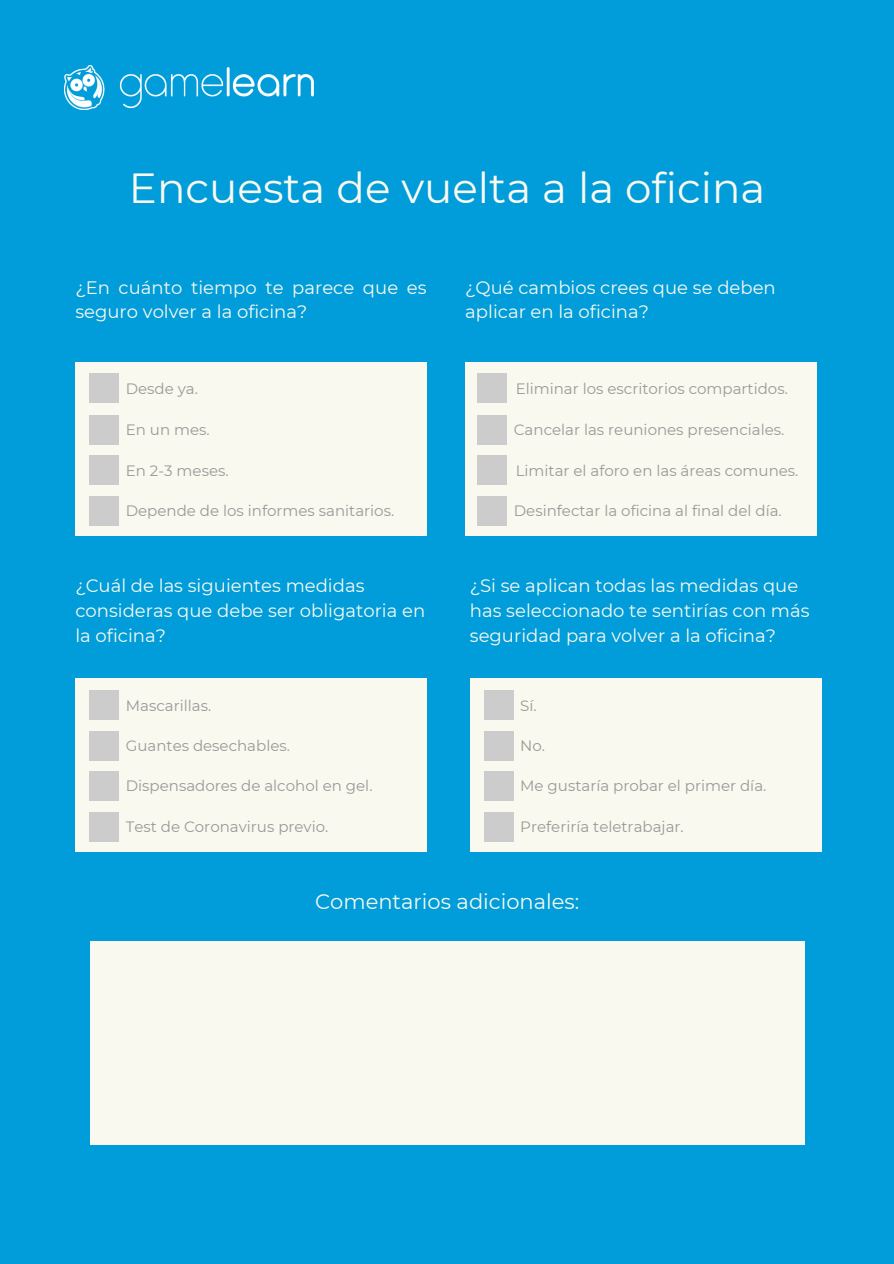
<style>
.page{position:relative;width:894px;height:1264px;background:#fff}
.page>*{position:absolute;margin:0;border:0;box-sizing:border-box;transform-origin:0 0}
.t1{font:42px "Montserrat";color:#f9f9ef}
.t2{font:21px "Montserrat";color:#f9f9ef}
.t3{font:18px/24.8px "Montserrat";color:#f9f9ef}
.t4{font:15px "Montserrat";color:#999}
</style>
<div class="page">
<div style="left:0;top:0;width:893px;height:1263px;background:#009dda"></div>
<div style="left:75px;top:362px;width:352px;height:174px;background:#f9f9ef"></div>
<div style="left:90px;top:941px;width:714px;height:203px;background:#f9f9ef"></div>
<div style="left:89px;top:373px;width:30px;height:30px;background:#ccc"></div>
<div style="left:89px;top:415px;width:30px;height:29px;background:#ccc"></div>
<div style="left:89px;top:456px;width:30px;height:29px;background:#ccc"></div>
<div style="left:89px;top:496px;width:30px;height:29px;background:#ccc"></div>
<img style="left:65px;top:66px;width:249px;height:44px">
<div style="left:465px;top:362px;width:351px;height:174px;background:#f9f9ef"></div>
<div style="left:477px;top:415px;width:29px;height:29px;background:#ccc"></div>
<div style="left:477px;top:456px;width:29px;height:29px;background:#ccc"></div>
<div style="left:477px;top:373px;width:29px;height:30px;background:#ccc"></div>
<div style="left:470px;top:678px;width:351px;height:173px;background:#f9f9ef"></div>
<div style="left:484px;top:812px;width:29px;height:29px;background:#ccc"></div>
<div style="left:484px;top:771px;width:29px;height:29px;background:#ccc"></div>
<div style="left:484px;top:731px;width:29px;height:29px;background:#ccc"></div>
<div style="left:484px;top:690px;width:29px;height:30px;background:#ccc"></div>
<div style="left:75px;top:678px;width:352px;height:173px;background:#f9f9ef"></div>
<div style="left:89px;top:771px;width:30px;height:29px;background:#ccc"></div>
<div style="left:89px;top:731px;width:30px;height:29px;background:#ccc"></div>
<div style="left:89px;top:690px;width:30px;height:30px;background:#ccc"></div>
<div style="left:89px;top:812px;width:30px;height:29px;background:#ccc"></div>
<div style="left:477px;top:496px;width:29px;height:29px;background:#ccc"></div>
<h1 class="t1" style="left:129px;top:162px;width:637px">Encuesta de vuelta a la oficina</h1>
<p class="t3" style="left:75px;top:275px;width:352px">¿En cuánto tiempo te parece que es seguro volver a la oficina?</p>
<p class="t3" style="left:465px;top:275px;width:312px">¿Qué cambios crees que se deben aplicar en la oficina?</p>
<p class="t4" style="left:126px;top:379px;width:74px">Desde ya.</p>
<p class="t4" style="left:126px;top:420px;width:85px">En un mes.</p>
<p class="t4" style="left:126px;top:461px;width:104px">En 2-3 meses.</p>
<p class="t4" style="left:126px;top:502px;width:270px">Depende de los informes sanitarios.</p>
<p class="t4" style="left:515px;top:379px;width:273px">Eliminar los escritorios compartidos.</p>
<p class="t4" style="left:513px;top:420px;width:272px">Cancelar las reuniones presenciales.</p>
<p class="t4" style="left:515px;top:461px;width:284px">Limitar el aforo en las áreas comunes.</p>
<p class="t4" style="left:513px;top:502px;width:269px">Desinfectar la oficina al final del día.</p>
<p class="t3" style="left:75px;top:573px;width:351px">¿Cuál de las siguientes medidas consideras que debe ser obligatoria en la oficina?</p>
<p class="t3" style="left:470px;top:573px;width:341px">¿Si se aplican todas las medidas que has seleccionado te sentirías con más seguridad para volver a la oficina?</p>
<p class="t4" style="left:126px;top:696px;width:87px">Mascarillas.</p>
<p class="t4" style="left:126px;top:736px;width:166px">Guantes desechables.</p>
<p class="t4" style="left:126px;top:776px;width:248px">Dispensadores de alcohol en gel.</p>
<p class="t4" style="left:126px;top:817px;width:204px">Test de Coronavirus previo.</p>
<p class="t4" style="left:520px;top:696px;width:18px">Sí.</p>
<p class="t4" style="left:520px;top:736px;width:26px">No.</p>
<p class="t4" style="left:520px;top:776px;width:247px">Me gustaría probar el primer día.</p>
<p class="t4" style="left:520px;top:817px;width:165px">Preferiría teletrabajar.</p>
<h2 class="t2" style="left:315px;top:889px;width:266px">Comentarios adicionales:</h2>
</div>
